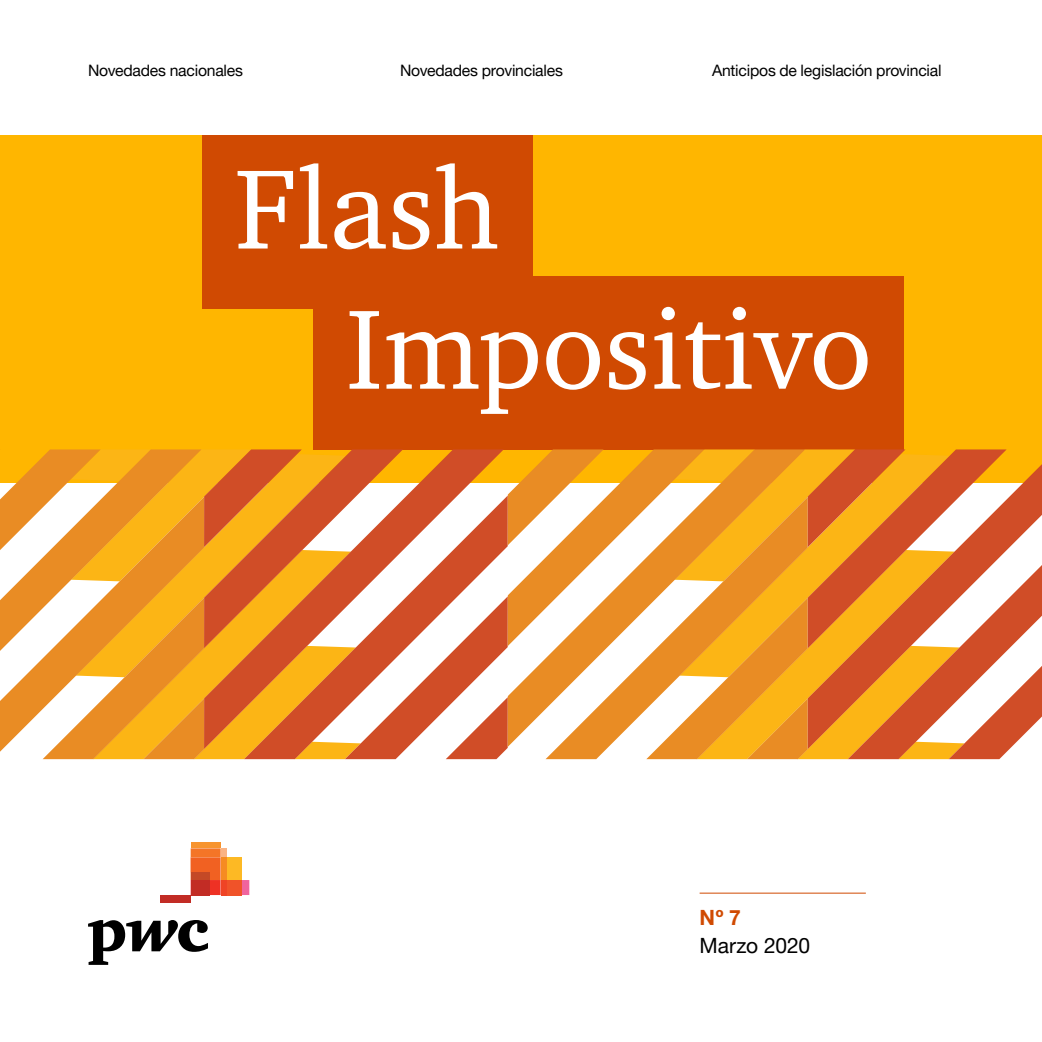
<style>
.page{position:relative;width:1042px;height:1042px;background:#fff}
.page>*{position:absolute;margin:0;border:0;box-sizing:border-box;transform-origin:0 0}
.t1{font:115.5px/140.2px "ITC Charter Com";color:#fff}
.t2{font:21px "Helvetica Neue LT Pro";letter-spacing:-.005em;color:#000}
.t3{font:700 21px "Helvetica Neue LT Pro";color:#d04a02}
.t4{font:15.75px "Helvetica Neue LT Pro";letter-spacing:-.015em;color:#000}
</style>
<div class="page">
<div style="left:0;top:136px;width:1042px;height:347px;background:#ffb600"></div>
<div style="left:203px;top:136px;width:330px;height:173px;background:#d04a02"></div>
<div style="left:313px;top:276px;width:591px;height:173px;background:#d04a02"></div>
<hr style="left:699px;top:892px;width:167px;height:1px;background:#d04a02">
<svg style="left:0;top:449px;width:1042px;height:310px"></svg>
<svg style="left:88px;top:920px;width:120px;height:45px"></svg>
<div style="left:191px;top:842px;width:30px;height:6px;background:#f7942f"></div>
<svg style="left:191px;top:848px;width:58px;height:47px"></svg>
<div style="left:191px;top:872px;width:18px;height:8px;background:#c44926"></div>
<div style="left:191px;top:880px;width:18px;height:15px;background:#c22c25"></div>
<div style="left:161px;top:895px;width:30px;height:7px;background:#c22c25"></div>
<p class="t4" style="left:88px;top:60px;width:157px">Novedades nacionales</p>
<p class="t4" style="left:400px;top:60px;width:165px">Novedades provinciales</p>
<p class="t4" style="left:712px;top:60px;width:231px">Anticipos de legislación provincial</p>
<h1 class="t1" style="left:345px;top:137px;width:528px;text-indent:-111px">Flash<br>Impositivo</h1>
<h2 class="t3" style="left:699px;top:904px;width:43px">Nº 7</h2>
<h2 class="t2" style="left:699px;top:932px;width:112px">Marzo 2020</h2>
</div>
